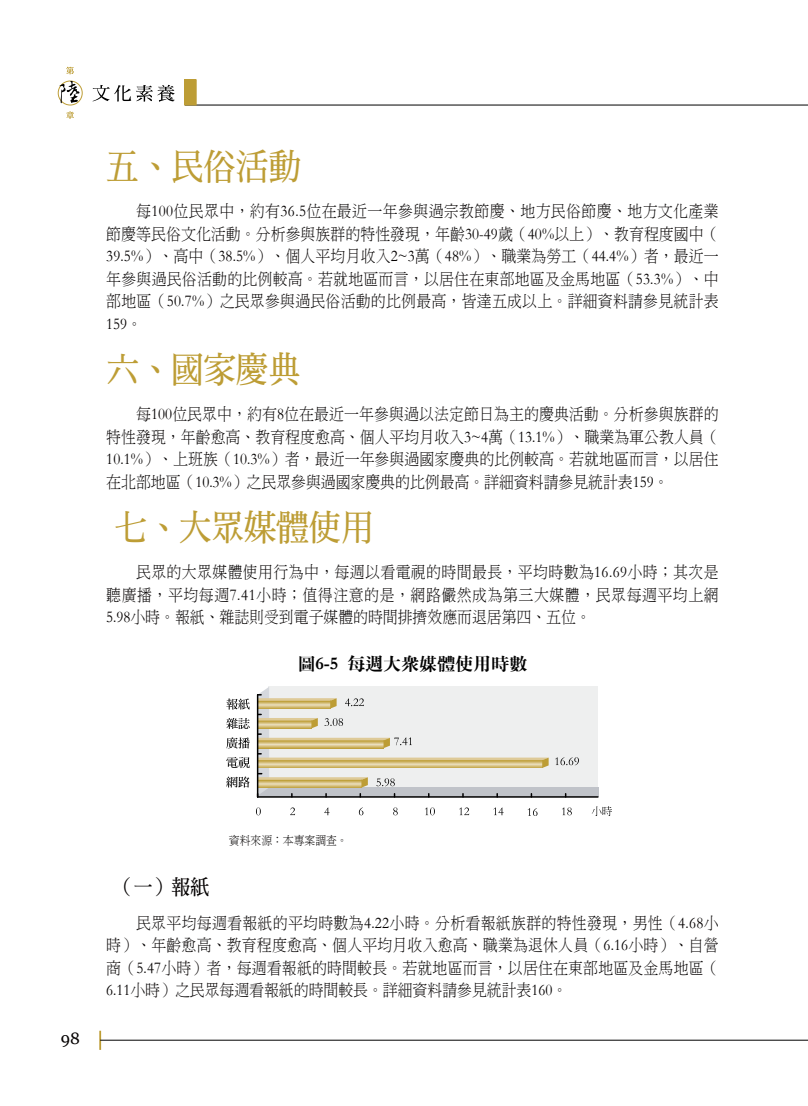
<style>
.page{position:relative;width:808px;height:1106px;background:#fff}
.page>*{position:absolute;margin:0;border:0;box-sizing:border-box;transform-origin:0 0}
.內文-次標{font:36px "DF Ming Bd HK BF";color:#bd9d35;scale:.9 1}
.內文-小標{font:21px "DF Ming Bd HK BF";color:#040000;scale:.9 1}
.目錄-次-名稱-表格用{font:18px "DF Ming XB WIN BF";color:#000}
.內文_首行縮8mm{font:16.5px/22.5px "DF Ming Lt HK BF";letter-spacing:.005em;color:#040000;text-align:justify;scale:.9 1}
.t1{font:16.5px "Georgia";color:#040000}
.資料來源{font:12px "DF Ming Lt HK BF";color:#040000;scale:.9 1}
.s1{font-family:"Garamond"}
.s2{font-family:"Garamond";font-weight:700}
</style>
<div class="page">
<hr style="left:185px;top:105px;width:623px;height:1px;background:#000">
<div style="left:185px;top:80px;width:11px;height:25px;background:#bd9d35"></div>
<div style="left:184px;top:80px;width:12px;height:25px;border:1px solid #bd9d35"></div>
<svg style="left:99px;top:1030px;width:2px;height:19px"></svg>
<hr style="left:100px;top:1039px;width:708px;height:1px;background:#000">
<div style="left:58px;top:81px;width:25px;height:24px;border:1px solid #bd9d35;border-radius:50%"></div>
<svg style="left:60px;top:81px;width:19px;height:22px"></svg>
<svg style="left:93px;top:85px;width:82px;height:17px"></svg>
<svg style="left:66px;top:67px;width:8px;height:7px"></svg>
<svg style="left:66px;top:111px;width:8px;height:8px"></svg>
<div style="left:268px;top:687px;width:330px;height:106px;background:#eeefef"></div>
<div style="left:258px;top:787px;width:340px;height:9px;background:#c0c3c9"></div>
<hr style="left:258px;top:796px;width:340px;height:1px;background:#000">
<svg style="left:226px;top:698px;width:24px;height:11px"></svg>
<svg style="left:226px;top:718px;width:24px;height:11px"></svg>
<svg style="left:226px;top:737px;width:24px;height:11px"></svg>
<svg style="left:226px;top:757px;width:24px;height:11px"></svg>
<svg style="left:226px;top:776px;width:24px;height:11px"></svg>
<svg style="left:256px;top:807px;width:5px;height:8px"></svg>
<svg style="left:290px;top:807px;width:5px;height:8px"></svg>
<svg style="left:324px;top:807px;width:5px;height:8px"></svg>
<svg style="left:393px;top:807px;width:5px;height:8px"></svg>
<svg style="left:459px;top:807px;width:10px;height:8px"></svg>
<svg style="left:359px;top:807px;width:4px;height:8px"></svg>
<svg style="left:425px;top:807px;width:10px;height:8px"></svg>
<svg style="left:493px;top:807px;width:11px;height:8px"></svg>
<svg style="left:528px;top:808px;width:9px;height:8px"></svg>
<svg style="left:562px;top:807px;width:10px;height:8px"></svg>
<svg style="left:592px;top:806px;width:20px;height:10px"></svg>
<svg style="left:555px;top:757px;width:24px;height:8px"></svg>
<svg style="left:257px;top:686px;width:292px;height:111px"></svg>
<p class="內文-次標" style="left:106px;top:148px;width:217px">五、民俗活動</p>
<p class="內文_首行縮8mm" style="left:106px;top:200px;width:682px;text-indent:30px">每<span class="s1">100</span>位民眾中，約有<span class="s1">36.5</span>位在最近一年參與過宗教節慶、地方民俗節慶、地方文化產業節慶等民俗文化活動。分析參與族群的特性發現，年齡<span class="s1">30-49</span>歲（<span class="s1">40%</span>以上）、教育程度國中（<span class="s1">39.5%</span>）、高中（<span class="s1">38.5%</span>）、個人平均月收入<span class="s1">2~3</span>萬（<span class="s1">48%</span>）、職業為勞工（<span class="s1">44.4%</span>）者，最近一年參與過民俗活動的比例較高。若就地區而言，以居住在東部地區及金馬地區（<span class="s1">53.3%</span>）、中部地區（<span class="s1">50.7%</span>）之民眾參與過民俗活動的比例最高，皆達五成以上。詳細資料請參見統計表<span class="s1">159</span>。</p>
<p class="內文-次標" style="left:106px;top:351px;width:217px">六、國家慶典</p>
<p class="內文_首行縮8mm" style="left:106px;top:403px;width:682px;text-indent:30px">每<span class="s1">100</span>位民眾中，約有<span class="s1">8</span>位在最近一年參與過以法定節日為主的慶典活動。分析參與族群的特性發現，年齡愈高、教育程度愈高、個人平均月收入<span class="s1">3~4</span>萬（<span class="s1">13.1%</span>）、職業為軍公教人員（<span class="s1">10.1%</span>）、上班族（<span class="s1">10.3%</span>）者，最近一年參與過國家慶典的比例較高。若就地區而言，以居住在北部地區（<span class="s1">10.3%</span>）之民眾參與過國家慶典的比例最高。詳細資料請參見統計表<span class="s1">159</span>。</p>
<p class="內文-次標" style="left:114px;top:508px;width:290px">七、大眾媒體使用</p>
<p class="內文_首行縮8mm" style="left:106px;top:561px;width:682px;text-indent:30px">民眾的大眾媒體使用行為中，每週以看電視的時間最長，平均時數為<span class="s1">16.69</span>小時；其次是聽廣播，平均每週<span class="s1">7.41</span>小時；值得注意的是，網路儼然成為第三大媒體，民眾每週平均上網<span class="s1">5.98</span>小時。報紙、雜誌則受到電子媒體的時間排擠效應而退居第四、五位。</p>
<p class="目錄-次-名稱-表格用" style="left:298px;top:654px;width:231px">圖<span class="s2">6-5</span> 每週大眾媒體使用時數</p>
<p class="t1" style="left:61px;top:1029px;width:21px">98</p>
<p class="資料來源" style="left:229px;top:834px;width:133px">資料來源：本專案調查。</p>
<p class="內文-小標" style="left:115px;top:875px;width:107px">（一）報紙</p>
<p class="內文_首行縮8mm" style="left:106px;top:911px;width:682px;text-indent:30px">民眾平均每週看報紙的平均時數為<span class="s1">4.22</span>小時。分析看報紙族群的特性發現，男性（<span class="s1">4.68</span>小時）、年齡愈高、教育程度愈高、個人平均月收入愈高、職業為退休人員（<span class="s1">6.16</span>小時）、自營商（<span class="s1">5.47</span>小時）者，每週看報紙的時間較長。若就地區而言，以居住在東部地區及金馬地區（<span class="s1">6.11</span>小時）之民眾每週看報紙的時間較長。詳細資料請參見統計表<span class="s1">160</span>。</p>
</div>
